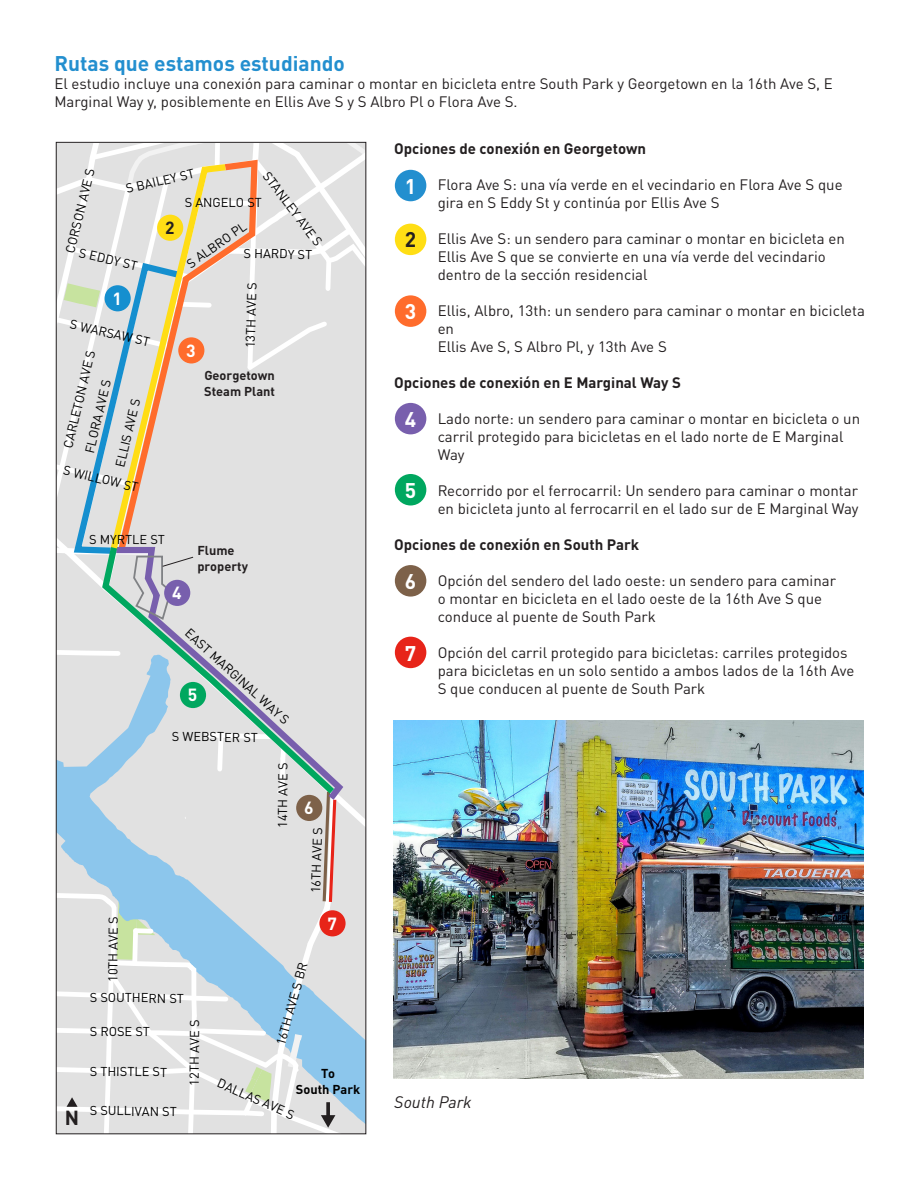
<style>
.page{position:relative;width:918px;height:1188px;background:#fff}
.page>*{position:absolute;margin:0;border:0;box-sizing:border-box;transform-origin:0 0}
.t1{font:700 21px "DIN Pro";color:#238fcf}
.t2{font:700 21px "DIN Pro";color:#fff}
.t3{font:700 21px "DIN Pro";color:#231f20}
.t4{font:700 20.1px "DIN Pro";color:#231f20}
.t5{font:700 17.4px "DIN Pro";color:#fff}
.t6{font:700 17.4px "DIN Pro";color:#231f20}
.t7{font:italic 16.5px "DIN Pro";color:#231f20}
.t8{font:15px/18px "DIN Pro";color:#231f20}
.t9{font:700 15px "DIN Pro";color:#231f20}
.t10{font:12.75px/22px "DIN Pro";letter-spacing:-.01em;color:#000}
.t11{font:700 12.75px/15.3px "DIN Pro";color:#231f20}
.t12{font:700 12.75px/15.3px "DIN Pro";color:#000;text-align:center}
</style>
<div class="page">
<div style="left:395px;top:170px;width:31px;height:31px;background:#238fcf;border-radius:50%"></div>
<div style="left:395px;top:224px;width:31px;height:31px;background:#ffde14;border-radius:50%"></div>
<div style="left:395px;top:295px;width:31px;height:32px;background:#ff6c2c;border-radius:50%"></div>
<div style="left:395px;top:403px;width:31px;height:31px;background:#785fad;border-radius:50%"></div>
<div style="left:395px;top:474px;width:31px;height:32px;background:#00a75f;border-radius:50%"></div>
<div style="left:395px;top:565px;width:31px;height:32px;background:#7d6149;border-radius:50%"></div>
<div style="left:395px;top:637px;width:31px;height:31px;background:#e72419;border-radius:50%"></div>
<svg style="left:56px;top:144px;width:310px;height:991px;background:#d5dadb"></svg>
<img style="left:393px;top:721px;width:471px;height:357px">
<p class="t1" style="left:54px;top:46px;width:292px">Rutas que estamos estudiando</p>
<p class="t8" style="left:54px;top:73px;width:780px">El estudio incluye una conexión para caminar o montar en bicicleta entre South Park y Georgetown en la 16th Ave S, E<br>Marginal Way y, posiblemente en Ellis Ave S y S Albro Pl o Flora Ave S.</p>
<p class="t9" style="left:394px;top:136px;width:253px">Opciones de conexión en Georgetown</p>
<p class="t8" style="left:438px;top:174px;width:406px">Flora Ave S: una vía verde en el vecindario en Flora Ave S que gira en S Eddy St y continúa por Ellis Ave S</p>
<p class="t8" style="left:438px;top:228px;width:409px">Ellis Ave S: un sendero para caminar o montar en bicicleta en<br>Ellis Ave S que se convierte en una vía verde del vecindario dentro de la sección residencial</p>
<p class="t8" style="left:438px;top:300px;width:429px">Ellis, Albro, 13th: un sendero para caminar o montar en bicicleta en</p>
<p class="t8" style="left:438px;top:336px;width:231px">Ellis Ave S, S Albro Pl, y 13th Ave S</p>
<p class="t9" style="left:394px;top:370px;width:288px">Opciones de conexión en E Marginal Way S</p>
<p class="t8" style="left:438px;top:408px;width:424px">Lado norte: un sendero para caminar o montar en bicicleta o un carril protegido para bicicletas en el lado norte de E Marginal<br>Way</p>
<p class="t8" style="left:438px;top:480px;width:422px">Recorrido por el ferrocarril: Un sendero para caminar o montar en bicicleta junto al ferrocarril en el lado sur de E Marginal Way</p>
<p class="t9" style="left:394px;top:532px;width:247px">Opciones de conexión en South Park</p>
<p class="t8" style="left:438px;top:570px;width:400px">Opción del sendero del lado oeste: un sendero para caminar o montar en bicicleta en el lado oeste de la 16th Ave S que conduce al puente de South Park</p>
<p class="t8" style="left:438px;top:642px;width:418px">Opción del carril protegido para bicicletas: carriles protegidos para bicicletas en un solo sentido a ambos lados de la 16th Ave<br>S que conducen al puente de South Park</p>
<p class="t10" style="left:58px;top:250px;width:88px;rotate:-76deg">CORSON AVE S</p>
<p class="t10" style="left:123px;top:177px;width:71px;rotate:-13deg">S BAILEY ST</p>
<p class="t10" style="left:276px;top:166px;width:91px;rotate:53deg">STANLEY AVE S</p>
<p class="t2" style="left:405px;top:169px;width:13px">1</p>
<p class="t3" style="left:405px;top:222px;width:13px">2</p>
<p class="t10" style="left:185px;top:190px;width:79px">S ANGELO ST</p>
<p class="t10" style="left:181px;top:255px;width:71px;rotate:-35deg">S ALBRO PL</p>
<p class="t6" style="left:165px;top:213px;width:11px">2</p>
<p class="t10" style="left:82px;top:241px;width:61px;rotate:13deg">S EDDY ST</p>
<p class="t10" style="left:244px;top:241px;width:70px;rotate:1deg">S HARDY ST</p>
<p class="t10" style="left:238px;top:348px;width:67px;rotate:-88deg">13TH AVE S</p>
<p class="t5" style="left:113px;top:284px;width:11px">1</p>
<p class="t2" style="left:405px;top:294px;width:13px">3</p>
<p class="t10" style="left:73px;top:312px;width:83px;rotate:13deg">S WARSAW ST</p>
<p class="t5" style="left:186px;top:336px;width:11px">3</p>
<p class="t10" style="left:56px;top:445px;width:102px;rotate:-77deg">CARLETON AVE S<br>FLORA AVE S</p>
<p class="t11" style="left:204px;top:366px;width:72px">Georgetown<br>Steam Plant</p>
<p class="t10" style="left:108px;top:464px;width:71px;rotate:-77deg">ELLIS AVE S</p>
<p class="t2" style="left:405px;top:402px;width:13px">4</p>
<p class="t10" style="left:67px;top:457px;width:78px;rotate:14deg">S WILLOW ST</p>
<p class="t2" style="left:405px;top:473px;width:13px">5</p>
<p class="t10" style="left:89px;top:527px;width:77px">S MYRTLE ST</p>
<p class="t11" style="left:197px;top:542px;width:52px">Flume property</p>
<p class="t2" style="left:405px;top:564px;width:13px">6</p>
<p class="t5" style="left:172px;top:578px;width:11px">4</p>
<p class="t10" style="left:195px;top:622px;width:137px;rotate:42deg">EAST MARGINAL WAY S</p>
<p class="t2" style="left:405px;top:635px;width:13px">7</p>
<p class="t5" style="left:188px;top:680px;width:11px">5</p>
<p class="t4" style="left:65px;top:1101px;width:16px">N</p>
<p class="t10" style="left:172px;top:725px;width:88px">S WEBSTER ST</p>
<p class="t10" style="left:270px;top:828px;width:67px;rotate:-90deg">14TH AVE S</p>
<p class="t5" style="left:304px;top:793px;width:11px">6</p>
<p class="t10" style="left:303px;top:893px;width:67px;rotate:-88deg">16TH AVE S</p>
<p class="t10" style="left:101px;top:982px;width:67px;rotate:-90deg">10TH AVE S</p>
<p class="t10" style="left:90px;top:986px;width:96px">S SOUTHERN ST</p>
<p class="t10" style="left:90px;top:1019px;width:62px">S ROSE ST</p>
<p class="t10" style="left:182px;top:1086px;width:67px;rotate:-90deg">12TH AVE S</p>
<p class="t10" style="left:90px;top:1059px;width:79px">S THISTLE ST</p>
<p class="t10" style="left:90px;top:1099px;width:89px">S SULLIVAN ST</p>
<p class="t10" style="left:268px;top:1042px;width:87px;rotate:-74deg">16TH AVE S BR</p>
<p class="t5" style="left:327px;top:909px;width:11px">7</p>
<p class="t12" style="left:296px;top:1065px;width:66px">To<br>South Park</p>
<p class="t10" style="left:223px;top:1071px;width:84px;rotate:24deg">DALLAS AVE S</p>
<p class="t7" style="left:394px;top:1089px;width:79px">South Park</p>
</div>
